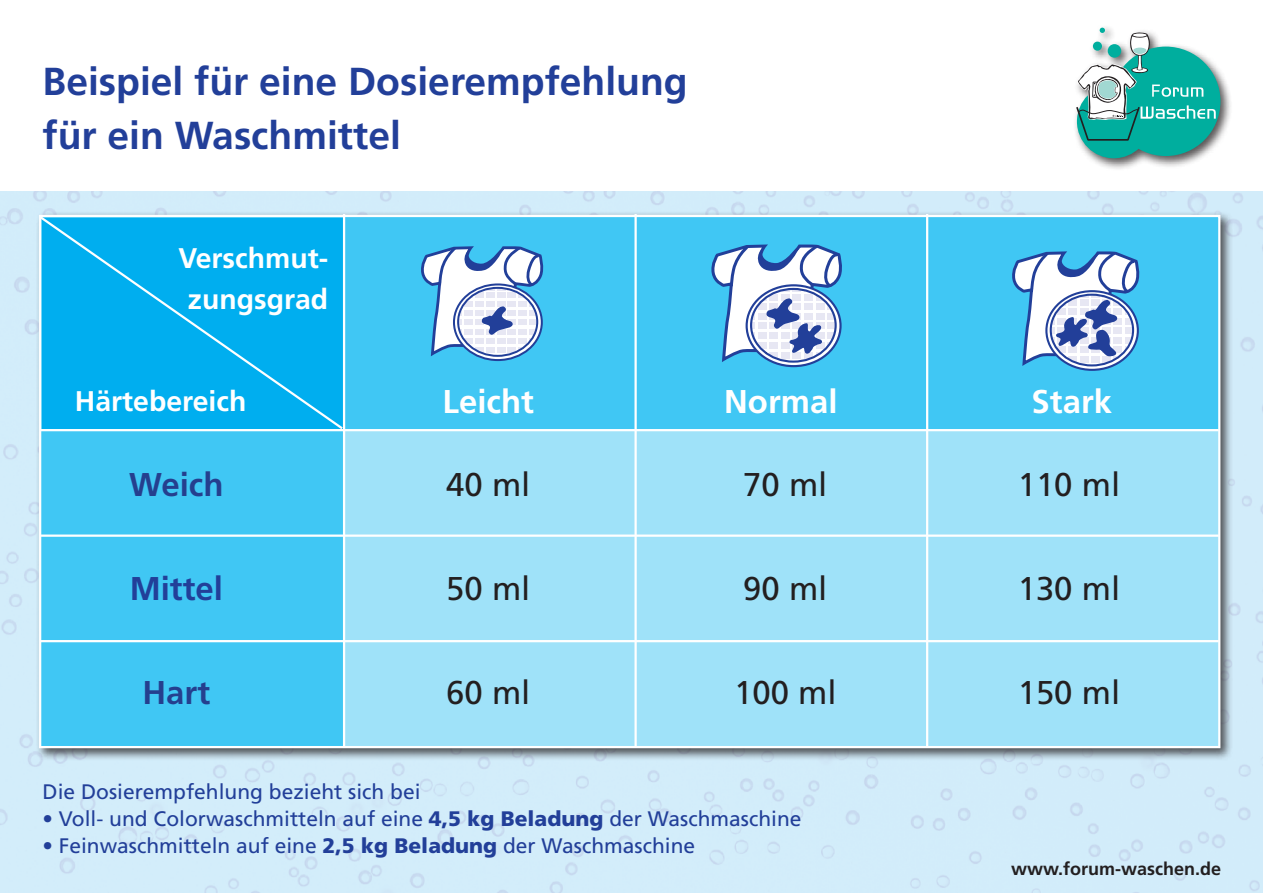
<style>
.page{position:relative;width:1263px;height:893px;background:#fff}
.page>*{position:absolute;margin:0;border:0;box-sizing:border-box;transform-origin:0 0}
.t1{font:700 39px/54px "Frutiger";color:#223f99}
.t2{font:32.85px "Frutiger";color:#231f20}
.t3{font:700 32.85px "Frutiger";color:#fff}
.t4{font:700 32.85px "Frutiger";color:#253f8e}
.t5{font:700 32.85px "Frutiger";color:#223f99}
.t6{font:700 28.35px/41.5px "Frutiger";color:#fff;text-align:center}
.t7{font:21px "Frutiger";color:#223f99}
.t8{font:700 18px "Frutiger";color:#231f20}
.s1{font-weight:900}
</style>
<div class="page">
<div style="left:1073px;top:24px;width:160px;height:147px;background:#231f20;opacity:.75"></div>
<div style="left:1111px;top:47px;width:109px;height:109px;background:#00ae9e;border-radius:50%"></div>
<div style="left:1077px;top:85px;width:74px;height:73px;background:#00ae9e;border-radius:50%"></div>
<svg style="left:1075px;top:28px;width:141px;height:114px"></svg>
<div style="left:35px;top:211px;width:1198px;height:550px;background:#231f20;opacity:.75"></div>
<div style="left:40px;top:216px;width:1179px;height:531px;background:#40c7f4"></div>
<svg style="left:421px;top:246px;width:123px;height:111px"></svg>
<svg style="left:1012px;top:251px;width:128px;height:115px"></svg>
<div style="left:343px;top:431px;width:876px;height:315px;background:#9fe2f9"></div>
<svg style="left:711px;top:244px;width:131px;height:124px"></svg>
<div style="left:37px;top:214px;width:306px;height:217px;background:#00aeef"></div>
<hr style="left:40px;top:534px;width:1179px;height:3px;background:#fff">
<hr style="left:40px;top:640px;width:1179px;height:2px;background:#fff">
<hr style="left:40px;top:429px;width:1179px;height:2px;background:#fff">
<hr style="left:926px;top:214px;width:2px;height:533px;background:#fff">
<hr style="left:634px;top:214px;width:3px;height:533px;background:#fff">
<hr style="left:343px;top:214px;width:2px;height:533px;background:#fff">
<h1 class="t1" style="left:43px;top:54px;width:647px">Beispiel für eine Dosierempfehlung für ein Waschmittel</h1>
<h3 class="t6" style="left:178px;top:237px;width:151px">Verschmut&shy;zungsgrad</h3>
<h3 class="t6" style="left:75px;top:380px;width:173px">Härtebereich</h3>
<h2 class="t3" style="left:443px;top:382px;width:93px">Leicht</h2>
<h2 class="t3" style="left:724px;top:382px;width:115px">Normal</h2>
<h2 class="t3" style="left:1032px;top:382px;width:82px">Stark</h2>
<h2 class="t4" style="left:129px;top:465px;width:96px">Weich</h2>
<h2 class="t2" style="left:446px;top:465px;width:86px">40 ml</h2>
<h2 class="t2" style="left:743px;top:465px;width:86px">70 ml</h2>
<h2 class="t2" style="left:1018px;top:465px;width:104px">110 ml</h2>
<h2 class="t5" style="left:130px;top:569px;width:95px">Mittel</h2>
<h2 class="t2" style="left:446px;top:569px;width:86px">50 ml</h2>
<h2 class="t2" style="left:743px;top:569px;width:86px">90 ml</h2>
<h2 class="t2" style="left:1018px;top:569px;width:104px">130 ml</h2>
<h2 class="t4" style="left:143px;top:673px;width:69px">Hart</h2>
<h2 class="t2" style="left:446px;top:673px;width:86px">60 ml</h2>
<h2 class="t2" style="left:734px;top:673px;width:104px">100 ml</h2>
<h2 class="t2" style="left:1018px;top:673px;width:104px">150 ml</h2>
<p class="t7" style="left:43px;top:779px;width:380px">Die Dosierempfehlung bezieht sich bei</p>
<p class="t7" style="left:43px;top:806px;width:760px">• Voll- und Colorwaschmitteln auf eine <span class="s1">4,5 kg Beladung</span> der Waschmaschine</p>
<p class="t7" style="left:43px;top:833px;width:654px">• Feinwaschmitteln auf eine <span class="s1">2,5 kg Beladung</span> der Waschmaschine</p>
<p class="t8" style="left:1011px;top:858px;width:212px">www.forum-waschen.de</p>
</div>
